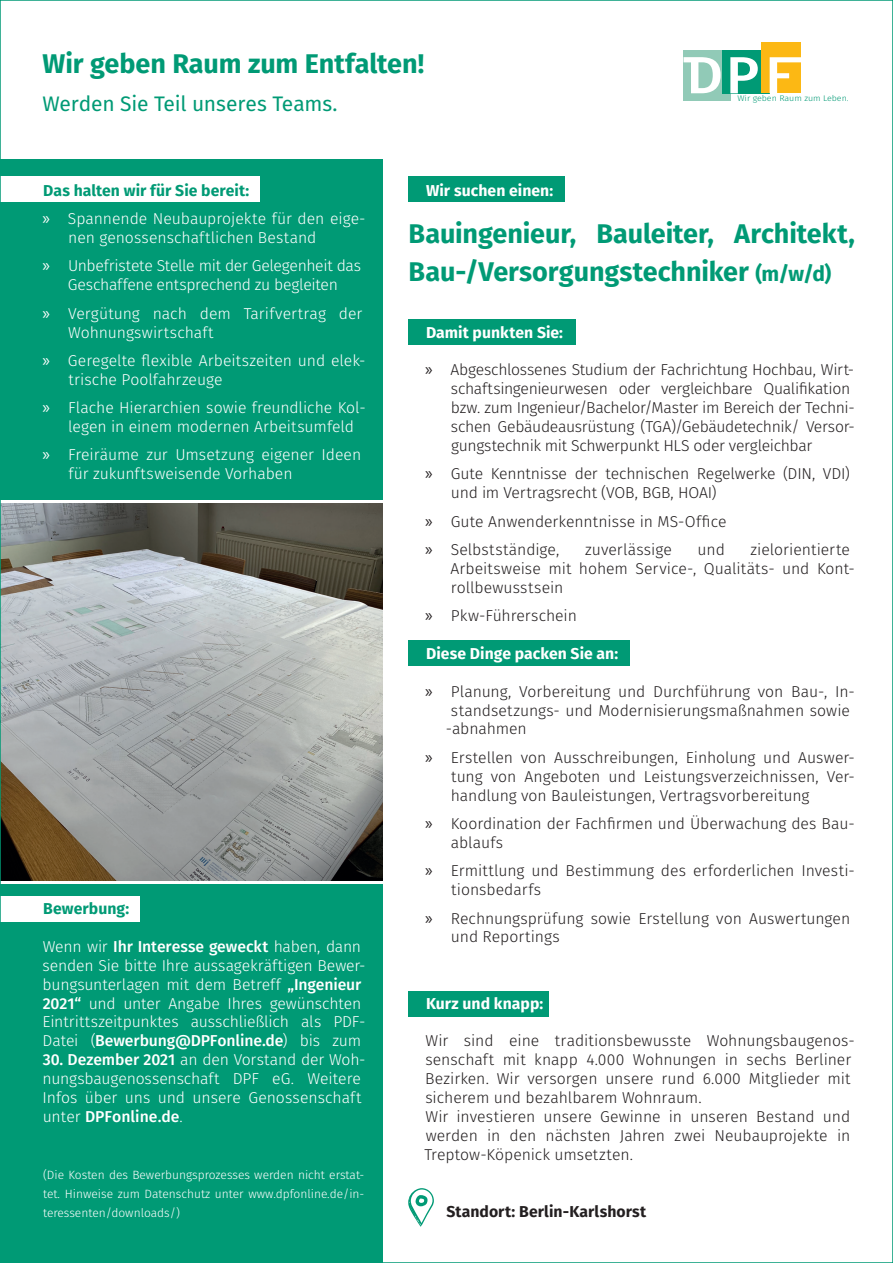
<style>
.page{position:relative;width:893px;height:1263px;background:#fff}
.page>*{position:absolute;margin:0;border:0;box-sizing:border-box;transform-origin:0 0}
.t1{font:700 27px/37.8px "Fira Sans";letter-spacing:-.005em;color:#009a75}
.t2{font:21px "Fira Sans";letter-spacing:-.01em;color:#009a75}
.t3{font:300 15.75px/18.9px "Fira Sans";letter-spacing:-.005em;color:#231f20}
.t4{font:300 15.75px/18.9px "Fira Sans";letter-spacing:-.005em;color:#fff}
.t5{font:700 15.75px "Fira Sans";letter-spacing:.005em;color:#fff}
.t6{font:700 15.75px "Fira Sans";letter-spacing:.005em;color:#231f20}
.t7{font:700 15.75px "Fira Sans";letter-spacing:.005em;color:#009a75}
.t8{font:300 12px/18.9px "Fira Sans";color:#fff;text-align:justify}
.t9{font:300 8.25px "Fira Sans";color:#009a75;scale:1.08 1}
.s1{font-weight:700;color:#009a75}
.s2{font-family:"Myriad Pro";font-weight:400;font-size:18px}
.s3{font-weight:500}
.s4{font-size:21px}
</style>
<div class="page">
<div style="left:0;top:884px;width:383px;height:379px;background:#009a75"></div>
<div style="left:408px;top:176px;width:157px;height:26px;background:#009a75"></div>
<div style="left:408px;top:640px;width:221px;height:25px;background:#009a75"></div>
<div style="left:408px;top:319px;width:168px;height:25px;background:#009a75"></div>
<div style="left:0;top:159px;width:383px;height:341px;background:#009a75"></div>
<div style="left:0;top:176px;width:259px;height:26px;background:#fff"></div>
<div style="left:683px;top:50px;width:47px;height:51px;background:#91cab7"></div>
<div style="left:722px;top:50px;width:47px;height:43px;background:#009a75"></div>
<div style="left:762px;top:43px;width:39px;height:50px;background:#fcb814"></div>
<svg style="left:730px;top:57px;width:28px;height:36px"></svg>
<svg style="left:683px;top:57px;width:38px;height:36px"></svg>
<svg style="left:770px;top:57px;width:31px;height:36px"></svg>
<svg style="left:408px;top:1188px;width:26px;height:38px"></svg>
<img style="left:3px;top:504px;width:380px;height:376px">
<div style="left:0;top:896px;width:139px;height:26px;background:#fff"></div>
<div style="left:408px;top:991px;width:141px;height:25px;background:#009a75"></div>
<h1 class="t1" style="left:43px;top:43px;width:383px">Wir geben Raum zum Entfalten!</h1>
<h2 class="t2" style="left:43px;top:88px;width:297px">Werden Sie Teil unseres Teams.</h2>
<p class="t9" style="left:737px;top:92px;width:104px">Wir geben Raum zum Leben.</p>
<p class="t4" style="left:42px;top:176px;width:325px;line-height:28.3px"><span class="s1">Das halten wir für Sie bereit:<br></span><span class="s2">»</span> Spannende Neubauprojekte für den eige-</p>
<p class="t4" style="left:42px;top:223px;width:320px;line-height:28.3px;text-indent:26px">nen genossenschaftlichen Bestand<br><span class="s2">»</span> Unbefristete Stelle mit der Gelegenheit das</p>
<p class="t4" style="left:42px;top:271px;width:321px;line-height:28.3px;text-align:center">Geschaffene entsprechend zu begleiten<br><span class="s2">»</span> Vergütung nach dem Tarifvertrag der</p>
<p class="t4" style="left:42px;top:318px;width:325px;line-height:28.3px;text-indent:26px">Wohnungswirtschaft<br><span class="s2">»</span> Geregelte flexible Arbeitszeiten und elek-</p>
<p class="t4" style="left:42px;top:365px;width:325px;line-height:28.3px;text-indent:26px">trische Poolfahrzeuge<br><span class="s2">»</span> Flache Hierarchien sowie freundliche Kol-</p>
<p class="t4" style="left:42px;top:412px;width:320px;line-height:28.3px;text-indent:26px">legen in einem modernen Arbeitsumfeld <span class="s2">»</span> Freiräume zur Umsetzung eigener Ideen</p>
<p class="t4" style="left:68px;top:464px;width:226px">für zukunftsweisende Vorhaben</p>
<p class="t7" style="left:43px;top:895px;width:87px">Bewerbung:</p>
<p class="t4" style="left:43px;top:937px;width:325px">Wenn wir <span class="s3">Ihr Interesse geweckt</span> haben, dann senden Sie bitte Ihre aussagekräftigen Bewer&shy;bungsunterlagen mit dem Betreff <span class="s3">„Ingenieur 2021“</span> und unter Angabe Ihres gewünschten Eintrittszeitpunktes ausschließlich als PDF-Datei (<span class="s3">Bewerbung@DPFonline.de</span>) bis zum</p>
<p class="t4" style="left:43px;top:1050px;width:325px"><span class="s3">30. Dezember 2021</span> an den Vorstand der Woh&shy;nungsbaugenossenschaft DPF eG. Weitere Infos über uns und unsere Genossenschaft unter <span class="s3">DPFonline.de</span>.</p>
<p class="t8" style="left:43px;top:1165px;width:323px">(Die Kosten des Bewerbungsprozesses werden nicht erstat&shy;tet. Hinweise zum Datenschutz unter www.dpfonline.de/in&shy;teressenten/downloads/)</p>
<p class="t5" style="left:426px;top:177px;width:129px">Wir suchen einen:</p>
<h1 class="t1" style="left:409px;top:213px;width:448px">Bauingenieur, Bauleiter, Architekt,<br>Bau-/Versorgungstechniker <span class="s4">(m/w/d)</span></h1>
<p class="t5" style="left:426px;top:319px;width:138px">Damit punkten Sie:</p>
<p class="t3" style="left:451px;top:360px;width:405px;text-indent:-26px"><span class="s2">»</span> Abgeschlossenes Studium der Fachrichtung Hochbau, Wirt&shy;schaftsingenieurwesen oder vergleichbare Qualifikation bzw. zum Ingenieur/Bachelor/Master im Bereich der Techni&shy;schen Gebäudeausrüstung (TGA)/Gebäudetechnik/ Versor&shy;gungstechnik mit Schwerpunkt HLS oder vergleichbar</p>
<p class="t3" style="left:451px;top:464px;width:401px;text-indent:-26px"><span class="s2">»</span> Gute Kenntnisse der technischen Regelwerke (DIN, VDI) und im Vertragsrecht (VOB, BGB, HOAI)</p>
<p class="t3" style="left:425px;top:507px;width:303px;line-height:28.3px"><span class="s2">»</span> Gute Anwenderkenntnisse in MS-Office <span class="s2">»</span> Selbstständige,</p>
<p class="t3" style="left:450px;top:540px;width:406px;text-indent:300px">zielorientierte<br>Arbeitsweise mit hohem Service-, Qualitäts- und Kont&shy;rollbewusstsein</p>
<p class="t3" style="left:425px;top:606px;width:153px"><span class="s2">»</span> Pkw-Führerschein</p>
<p class="t3" style="left:585px;top:540px;width:88px">zuverlässige</p>
<p class="t3" style="left:698px;top:540px;width:29px">und</p>
<p class="t5" style="left:426px;top:640px;width:194px">Diese Dinge packen Sie an:</p>
<p class="t3" style="left:425px;top:682px;width:431px"><span class="s2">»</span> Planung, Vorbereitung und Durchführung von Bau-, In-</p>
<p class="t3" style="left:451px;top:700px;width:401px">standsetzungs- und Modernisierungsmaßnahmen sowie</p>
<p class="t3" style="left:446px;top:719px;width:82px">-abnahmen</p>
<p class="t3" style="left:451px;top:748px;width:405px;text-align:justify;text-indent:-26px"><span class="s2">»</span> Erstellen von Ausschreibungen, Einholung und Auswer&shy;tung von Angeboten und Leistungsverzeichnissen, Ver&shy;handlung von Bauleistungen, Vertragsvorbereitung</p>
<p class="t3" style="left:451px;top:814px;width:405px;text-indent:-26px"><span class="s2">»</span> Koordination der Fachfirmen und Überwachung des Bau&shy;ablaufs</p>
<p class="t3" style="left:451px;top:861px;width:405px;text-indent:-26px"><span class="s2">»</span> Ermittlung und Bestimmung des erforderlichen Investi&shy;tionsbedarfs</p>
<p class="t3" style="left:451px;top:908px;width:401px;text-indent:-26px"><span class="s2">»</span> Rechnungsprüfung sowie Erstellung von Auswertungen und Reportings</p>
<p class="t5" style="left:426px;top:990px;width:119px">Kurz und knapp:</p>
<p class="t3" style="left:424px;top:1031px;width:432px">Wir sind eine traditionsbewusste Wohnungsbaugenos&shy;senschaft mit knapp 4.000 Wohnungen in sechs Berliner Bezirken. Wir versorgen unsere rund 6.000 Mitglieder mit sicherem und bezahlbarem Wohnraum.<br>Wir investieren unsere Gewinne in unseren Bestand und werden in den nächsten Jahren zwei Neubauprojekte in Treptow-Köpenick umsetzten.</p>
<p class="t6" style="left:446px;top:1198px;width:201px">Standort: Berlin-Karlshorst</p>
</div>
